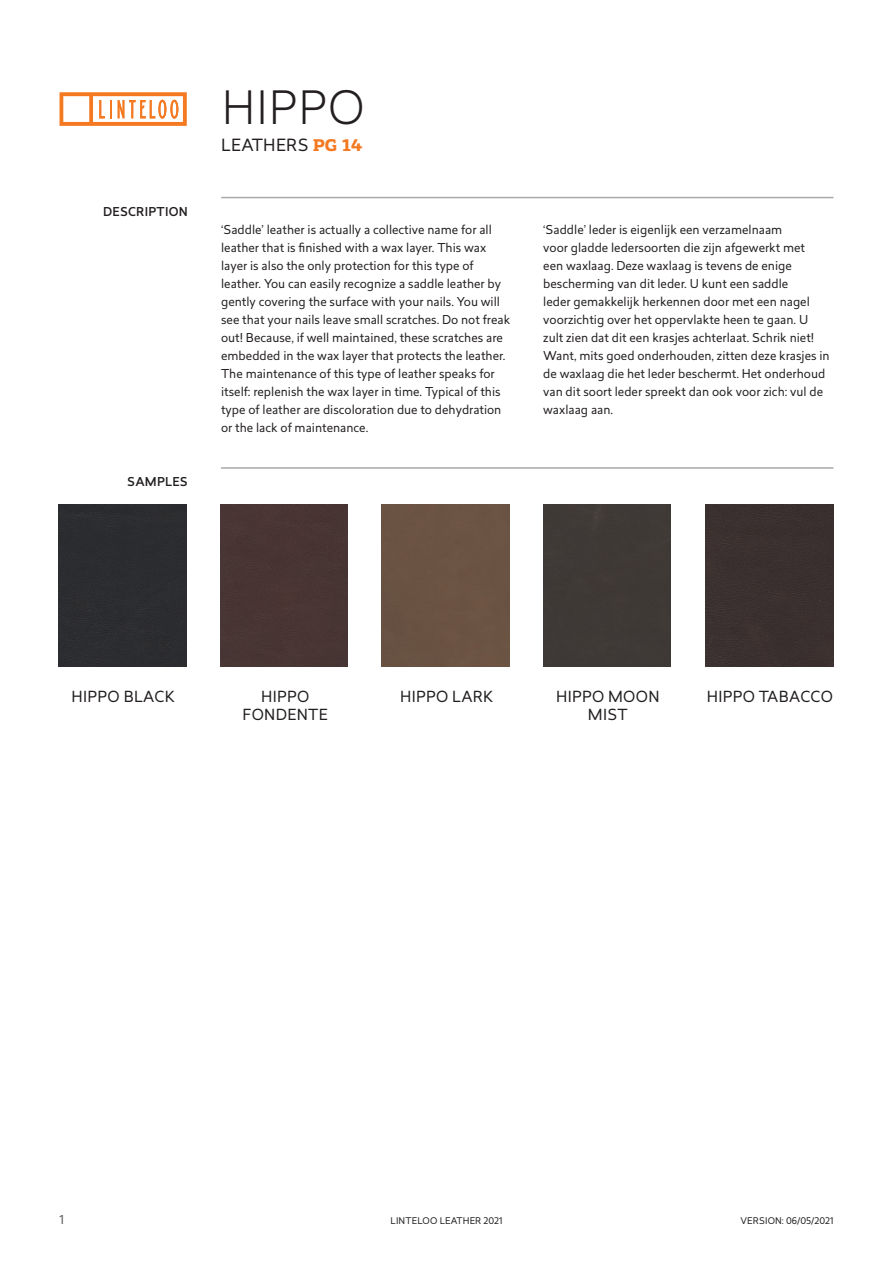
<style>
.page{position:relative;width:893px;height:1263px;background:#fff}
.page>*{position:absolute;margin:0;border:0;box-sizing:border-box;transform-origin:0 0}
.t1{font:300 45px "Revisal";letter-spacing:.02em;color:#231f20}
.t2{font:16.5px "Revisal";letter-spacing:.02em;color:#231f20}
.t3{font:15px/18px "Revisal";letter-spacing:.02em;color:#231f20;text-align:center}
.t4{font:12px/18px "Revisal";color:#231f20}
.t5{font:500 12px "Revisal";letter-spacing:.02em;color:#231f20}
.t6{font:12px "Revisal";color:#57585a}
.t7{font:9px "Revisal";letter-spacing:.02em;color:#231f20}
.s1{font-family:"Adria Slab";font-weight:700;font-size:18px;color:#f47921}
</style>
<div class="page">
<svg style="left:60px;top:92px;width:127px;height:34px"></svg>
<hr style="left:221px;top:197px;width:612px;height:1px;background:#a8a9ad">
<hr style="left:221px;top:467px;width:612px;height:2px;background:#a8a9ad">
<div style="left:59px;top:504px;width:127px;height:162px;background:#2c2d30"></div>
<div style="left:220px;top:504px;width:128px;height:162px;background:#483534"></div>
<div style="left:382px;top:504px;width:127px;height:162px;background:#6a5343"></div>
<div style="left:543px;top:504px;width:128px;height:162px;background:#3e3936"></div>
<div style="left:706px;top:504px;width:127px;height:162px;background:#3a302f"></div>
<p class="t5" style="left:103px;top:205px;width:86px">DESCRIPTION</p>
<p class="t5" style="left:127px;top:475px;width:62px">SAMPLES</p>
<h1 class="t1" style="left:222px;top:82px;width:145px">HIPPO</h1>
<h2 class="t2" style="left:221px;top:138px;width:143px">LEATHERS <span class="s1">PG 14</span></h2>
<p class="t4" style="left:221px;top:222px;width:291px">‘Saddle’ leather is actually a collective name for all leather that is finished with a wax layer. This wax layer is also the only protection for this type of leather. You can easily recognize a saddle leather by gently covering the surface with your nails. You will see that your nails leave small scratches. Do not freak out! Because, if well maintained, these scratches are embedded in the wax layer that protects the leather.<br>The maintenance of this type of leather speaks for itself: replenish the wax layer in time. Typical of this type of leather are discoloration due to dehydration or the lack of maintenance.</p>
<p class="t4" style="left:543px;top:222px;width:288px">‘Saddle’ leder is eigenlijk een verzamelnaam<br>voor gladde ledersoorten die zijn afgewerkt met<br>een waxlaag. Deze waxlaag is tevens de enige bescherming van dit leder. U kunt een saddle<br>leder gemakkelijk herkennen door met een nagel voorzichtig over het oppervlakte heen te gaan. U zult zien dat dit een krasjes achterlaat. Schrik niet!<br>Want, mits goed onderhouden, zitten deze krasjes in de waxlaag die het leder beschermt. Het onderhoud van dit soort leder spreekt dan ook voor zich: vul de waxlaag aan.</p>
<p class="t3" style="left:72px;top:689px;width:105px">HIPPO BLACK</p>
<p class="t3" style="left:243px;top:689px;width:87px">HIPPO<br>FONDENTE</p>
<p class="t3" style="left:400px;top:689px;width:95px">HIPPO LARK</p>
<p class="t3" style="left:556px;top:689px;width:105px">HIPPO MOON<br>MIST</p>
<p class="t3" style="left:707px;top:689px;width:128px">HIPPO TABACCO</p>
<p class="t6" style="left:60px;top:1215px;width:6px">1</p>
<p class="t7" style="left:390px;top:1217px;width:113px">LINTELOO LEATHER 2021</p>
<p class="t7" style="left:740px;top:1217px;width:95px">VERSION: 06/05/2021</p>
</div>
